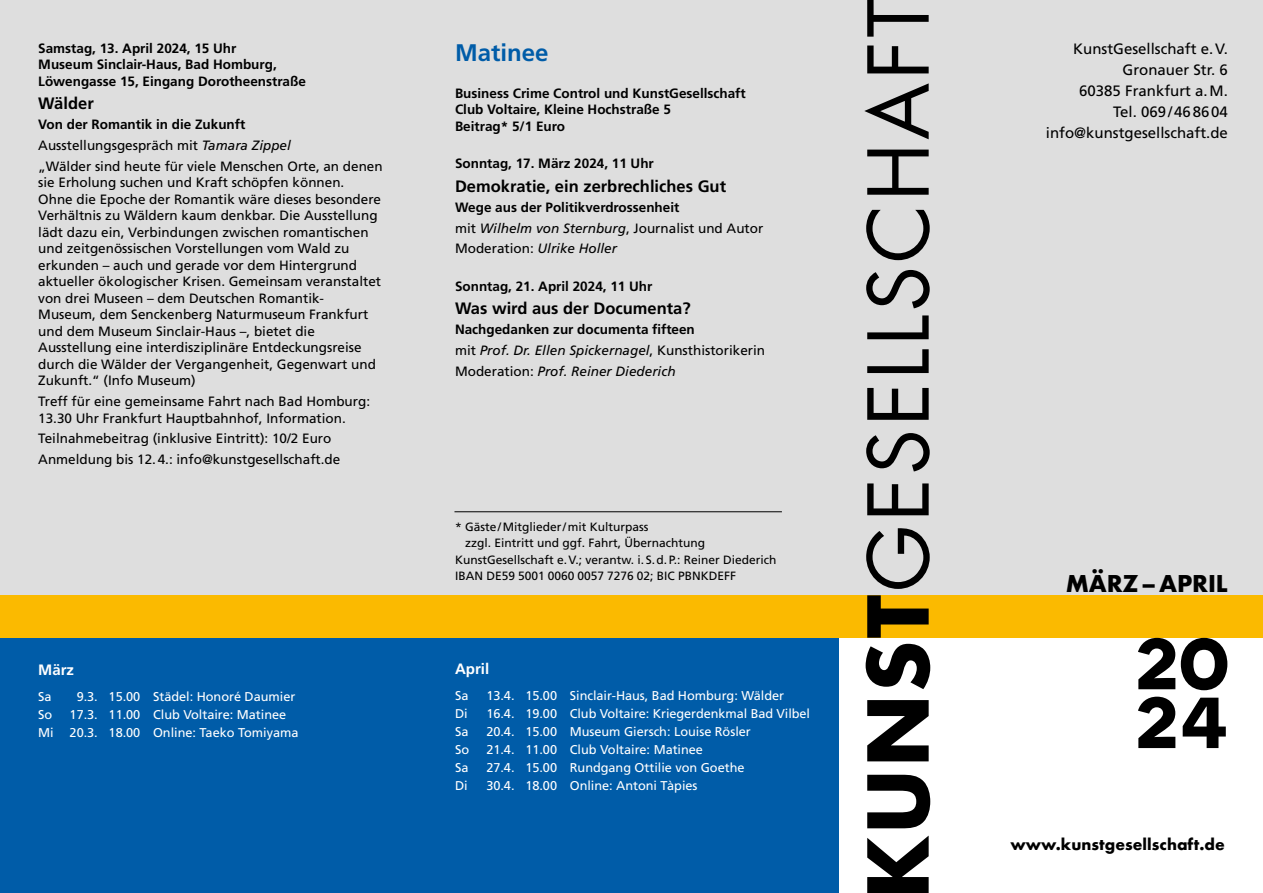
<style>
.page{position:relative;width:1263px;height:893px;background:#fff}
.page>*{position:absolute;margin:0;border:0;box-sizing:border-box;transform-origin:0 0}
.t1{font:700 24px "Frutiger LT Std";color:#005ca8}
.t2{font:700 22.5px "Futura";letter-spacing:-.005em;color:#000}
.t3{font:700 16.5px "Frutiger LT Std";color:#000}
.t4{font:15px/21px "Frutiger LT Std";color:#000;text-align:right}
.t5{font:700 15px "Futura";color:#000}
.t6{font:700 15px "Frutiger LT Std";color:#fff}
.t7{font:13.5px/16.5px "Frutiger LT Std";color:#000}
.t8{font:700 13.5px/16.5px "Frutiger LT Std";color:#000}
.t9{font:italic 13.5px/20.7px "Frutiger LT Std";color:#000}
.t10{font:12.75px/18px "Frutiger LT Std";letter-spacing:-.005em;color:#fff}
.t11{font:12px "Frutiger LT Std";color:#000}
.s1{font-weight:700}
.s2{font-style:italic}
.s3{font-weight:700;font-style:normal}
.s4{font-style:normal}
</style>
<div class="page">
<div style="left:0;top:0;width:1263px;height:599px;background:#dedede"></div>
<div style="left:0;top:638px;width:838px;height:255px;background:#005ca8"></div>
<div style="left:0;top:595px;width:1263px;height:43px;background:#fbba00"></div>
<svg style="left:864px;top:0;width:66px;height:893px"></svg>
<svg style="left:1138px;top:638px;width:89px;height:52px"></svg>
<svg style="left:1138px;top:697px;width:37px;height:51px"></svg>
<hr style="left:454px;top:511px;width:328px;height:1px;background:#000">
<svg style="left:1183px;top:698px;width:43px;height:50px"></svg>
<p class="t8" style="left:38px;top:40px;width:269px">Samstag, 13. April 2024, 15 Uhr<br>Museum Sinclair-Haus, Bad Homburg,<br>Löwengasse 15, Eingang Dorotheenstraße</p>
<p class="t3" style="left:38px;top:94px;width:57px">Wälder</p>
<p class="t7" style="left:38px;top:114px;width:346px;line-height:20.7px"><span class="s1">Von der Romantik in die Zukunft<br></span>Ausstellungsgespräch mit <span class="s2">Tamara Zippel<br></span>„Wälder sind heute für viele Menschen Orte, an denen</p>
<p class="t7" style="left:38px;top:175px;width:344px">sie Erholung suchen und Kraft schöpfen können.<br>Ohne die Epoche der Romantik wäre dieses besondere Verhältnis zu Wäldern kaum denkbar. Die Ausstellung lädt dazu ein, Verbindungen zwischen romantischen und zeitgenössischen Vorstellungen vom Wald zu erkunden – auch und gerade vor dem Hintergrund aktueller ökologischer Krisen. Gemeinsam veranstaltet von drei Museen – dem Deutschen Romantik-Museum, dem Senckenberg Naturmuseum Frankfurt und dem Museum Sinclair-Haus –, bietet die Ausstellung eine interdisziplinäre Entdeckungsreise durch die Wälder der Vergangenheit, Gegenwart und Zukunft.“ (Info Museum)</p>
<p class="t7" style="left:38px;top:393px;width:333px">Treff für eine gemeinsame Fahrt nach Bad Homburg:<br>13.30 Uhr Frankfurt Hauptbahnhof, Information.</p>
<p class="t7" style="left:38px;top:428px;width:304px;line-height:20.7px">Teilnahmebeitrag (inklusive Eintritt): 10/2 Euro<br>Anmeldung bis 12.4.: info@kunstgesellschaft.de</p>
<p class="t6" style="left:38px;top:661px;width:37px">März</p>
<p class="t10" style="left:38px;top:688px;width:15px">Sa</p>
<p class="t10" style="left:77px;top:688px;width:220px">9.3. 15.00 Städel: Honoré Daumier</p>
<p class="t10" style="left:38px;top:706px;width:16px">So</p>
<p class="t10" style="left:38px;top:706px;width:262px;text-indent:31px">17.3. 11.00 Club Voltaire: Matinee<br>Mi 20.3. 18.00 Online: Taeko Tomiyama</p>
<h1 class="t1" style="left:455px;top:38px;width:95px">Matinee</h1>
<p class="t8" style="left:455px;top:85px;width:292px">Business Crime Control und KunstGesellschaft<br>Club Voltaire, Kleine Hochstraße 5<br>Beitrag* 5/1 Euro</p>
<p class="t8" style="left:455px;top:155px;width:200px">Sonntag, 17. März 2024, 11 Uhr</p>
<p class="t3" style="left:455px;top:176px;width:273px">Demokratie, ein zerbrechliches Gut</p>
<p class="t7" style="left:455px;top:197px;width:310px;line-height:20.7px"><span class="s1">Wege aus der Politikverdrossenheit<br></span>mit <span class="s2">Wilhelm von Sternburg</span>, Journalist und Autor<br>Moderation: <span class="s2">Ulrike Holler</span></p>
<p class="t8" style="left:455px;top:278px;width:199px">Sonntag, 21. April 2024, 11 Uhr</p>
<p class="t3" style="left:455px;top:299px;width:237px">Was wird aus der Documenta?</p>
<p class="t9" style="left:455px;top:319px;width:312px"><span class="s3">Nachgedanken zur documenta fifteen<br></span><span class="s4">mit</span> Prof. Dr. Ellen Spickernagel<span class="s4">, Kunsthistorikerin<br>Moderation:</span> Prof. Reiner Diederich</p>
<p class="t11" style="left:455px;top:519px;width:195px">* Gäste/Mitglieder/mit Kulturpass</p>
<p class="t11" style="left:465px;top:536px;width:242px">zzgl. Eintritt und ggf. Fahrt, Übernachtung</p>
<p class="t11" style="left:455px;top:552px;width:323px">KunstGesellschaft e.V.; verantw. i.S.d.P.: Reiner Diederich</p>
<p class="t11" style="left:455px;top:569px;width:283px">IBAN DE59 5001 0060 0057 7276 02; BIC PBNKDEFF</p>
<p class="t6" style="left:455px;top:659px;width:36px">April</p>
<p class="t10" style="left:455px;top:687px;width:15px">Sa</p>
<p class="t10" style="left:486px;top:687px;width:299px">13.4. 15.00 Sinclair-Haus, Bad Homburg: Wälder</p>
<p class="t10" style="left:455px;top:705px;width:14px">Di</p>
<p class="t10" style="left:486px;top:705px;width:325px">16.4. 19.00 Club Voltaire: Kriegerdenkmal Bad Vilbel</p>
<p class="t10" style="left:455px;top:723px;width:15px">Sa</p>
<p class="t10" style="left:486px;top:723px;width:266px">20.4. 15.00 Museum Giersch: Louise Rösler</p>
<p class="t10" style="left:455px;top:741px;width:16px">So</p>
<p class="t10" style="left:486px;top:741px;width:218px">21.4. 11.00 Club Voltaire: Matinee</p>
<p class="t10" style="left:455px;top:759px;width:15px">Sa</p>
<p class="t10" style="left:486px;top:759px;width:260px">27.4. 15.00 Rundgang Ottilie von Goethe</p>
<p class="t10" style="left:455px;top:777px;width:14px">Di</p>
<p class="t10" style="left:486px;top:777px;width:213px">30.4. 18.00 Online: Antoni Tàpies</p>
<p class="t4" style="left:1046px;top:38px;width:184px">KunstGesellschaft e.V.<br>Gronauer Str. 6<br>60385 Frankfurt a.M.<br>Tel. 069/468604 info@kunstgesellschaft.de</p>
<h2 class="t2" style="left:1066px;top:567px;width:164px">MÄRZ–APRIL</h2>
<p class="t5" style="left:1010px;top:834px;width:216px">www.kunstgesellschaft.de</p>
</div>
